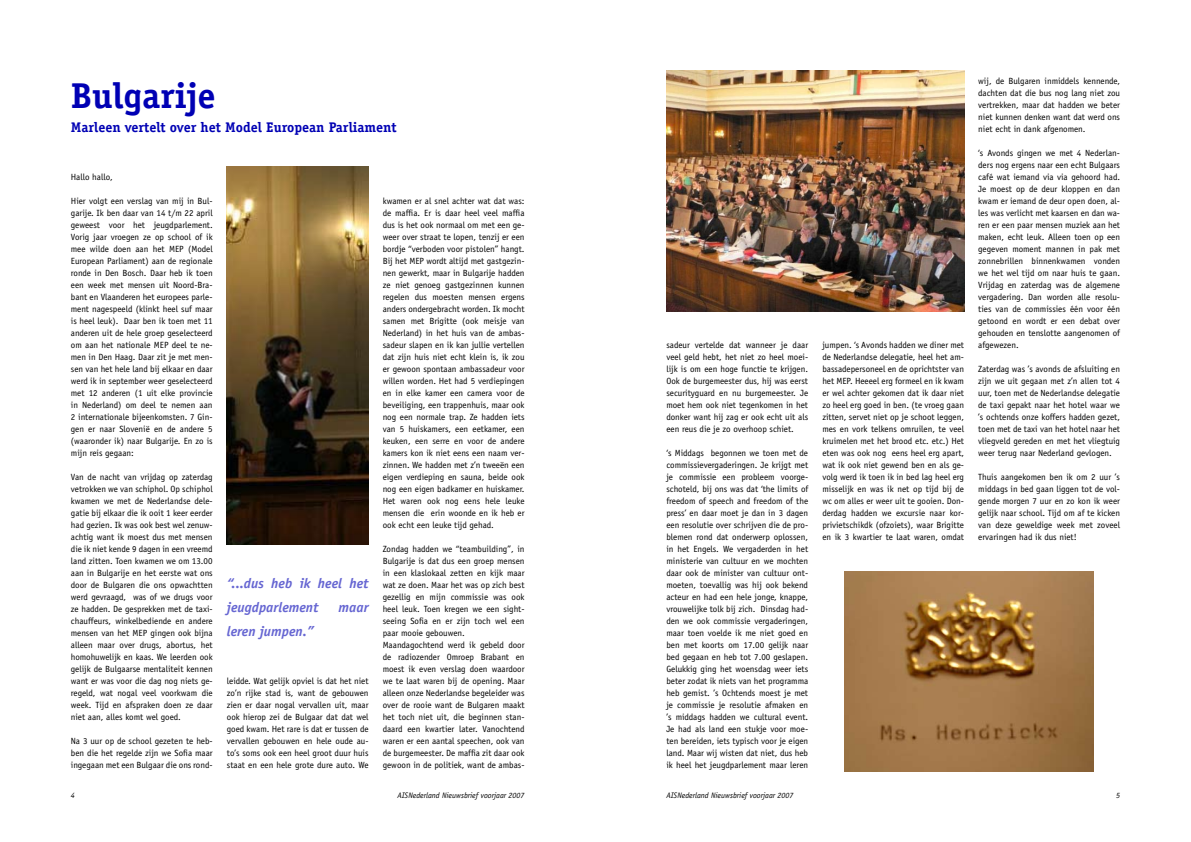
<style>
.page{position:relative;width:1191px;height:842px;background:#fff}
.page>*{position:absolute;margin:0;border:0;box-sizing:border-box;transform-origin:0 0}
.t1{font:700 36px "Officina Serif";color:#0000b4}
.t2{font:italic 700 14px/24px "Officina Sans";color:#6666d2}
.t3{font:700 14px "Officina Serif";color:#0000b4}
.t4{font:9px/12px "Officina Sans";color:#000;text-align:justify}
.t5{font:italic 8px "Officina Sans";color:#000}
</style>
<div class="page">
<img style="left:227px;top:166px;width:142px;height:378px">
<img style="left:666px;top:71px;width:298px;height:240px">
<img style="left:844px;top:572px;width:249px;height:199px">
<h1 class="t1" style="left:71px;top:73px;width:146px">Bulgarije</h1>
<h2 class="t3" style="left:71px;top:119px;width:327px">Marleen vertelt over het Model European Parliament</h2>
<p class="t4" style="left:71px;top:171px;width:43px">Hallo hallo,</p>
<p class="t4" style="left:71px;top:195px;width:143px">Hier volgt een verslag van mij in Bul&shy;garije. Ik ben daar van 14 t/m 22 april geweest voor het jeugdparlement.<br>Vorig jaar vroegen ze op school of ik mee wilde doen aan het MEP (Model European Parliament) aan de regionale ronde in Den Bosch. Daar heb ik toen een week met mensen uit Noord-Bra&shy;bant en Vlaanderen het europees parle&shy;ment nagespeeld (klinkt heel suf maar is heel leuk). Daar ben ik toen met 11 anderen uit de hele groep geselecteerd om aan het nationale MEP deel te ne&shy;men in Den Haag. Daar zit je met men&shy;sen van het hele land bij elkaar en daar werd ik in september weer geselecteerd met 12 anderen (1 uit elke provincie in Nederland) om deel te nemen aan 2 internationale bijeenkomsten. 7 Gin&shy;gen er naar Slovenië en de andere 5 (waaronder ik) naar Bulgarije. En zo is mijn reis gegaan:</p>
<p class="t4" style="left:71px;top:471px;width:143px">Van de nacht van vrijdag op zaterdag vetrokken we van schiphol. Op schiphol kwamen we met de Nederlandse dele&shy;gatie bij elkaar die ik ooit 1 keer eerder had gezien. Ik was ook best wel zenuw&shy;achtig want ik moest dus met mensen die ik niet kende 9 dagen in een vreemd land zitten. Toen kwamen we om 13.00 aan in Bulgarije en het eerste wat ons door de Bulgaren die ons opwachtten werd gevraagd, was of we drugs voor ze hadden. De gesprekken met de taxi&shy;chauffeurs, winkelbediende en andere mensen van het MEP gingen ook bijna alleen maar over drugs, abortus, het homohuwelijk en kaas. We leerden ook gelijk de Bulgaarse mentaliteit kennen want er was voor die dag nog niets ge&shy;regeld, wat nogal veel voorkwam die week. Tijd en afspraken doen ze daar niet aan, alles komt wel goed.</p>
<p class="t4" style="left:71px;top:735px;width:143px">Na 3 uur op de school gezeten te heb&shy;ben die het regelde zijn we Sofia maar ingegaan met een Bulgaar die ons rond-</p>
<p class="t4" style="left:383px;top:195px;width:143px">kwamen er al snel achter wat dat was: de maffia. Er is daar heel veel maffia dus is het ook normaal om met een ge&shy;weer over straat te lopen, tenzij er een bordje “verboden voor pistolen” hangt.<br>Bij het MEP wordt altijd met gastgezin&shy;nen gewerkt, maar in Bulgarije hadden ze niet genoeg gastgezinnen kunnen regelen dus moesten mensen ergens anders ondergebracht worden. Ik mocht samen met Brigitte (ook meisje van Nederland) in het huis van de ambas&shy;sadeur slapen en ik kan jullie vertellen dat zijn huis niet echt klein is, ik zou er gewoon spontaan ambassadeur voor willen worden. Het had 5 verdiepingen en in elke kamer een camera voor de beveiliging, een trappenhuis, maar ook nog een normale trap. Ze hadden iets van 5 huiskamers, een eetkamer, een keuken, een serre en voor de andere kamers kon ik niet eens een naam ver&shy;zinnen. We hadden met z’n tweeën een eigen verdieping en sauna, beide ook nog een eigen badkamer en huiskamer.<br>Het waren ook nog eens hele leuke mensen die erin woonde en ik heb er ook echt een leuke tijd gehad.</p>
<p class="t4" style="left:383px;top:543px;width:143px;text-align:left">Zondag hadden we “teambuilding”, in Bulgarije is dat dus een groep mensen in een klaslokaal zetten en kijk maar wat ze doen. Maar het was op zich best gezellig en mijn commissie was ook heel leuk. Toen kregen we een sight&shy;seeing Sofia en er zijn toch wel een paar mooie gebouwen.<br>Maandagochtend werd ik gebeld door de radiozender Omroep Brabant en moest ik even verslag doen waardoor we te laat waren bij de opening. Maar alleen onze Nederlandse begeleider was over de rooie want de Bulgaren maakt het toch niet uit, die beginnen stan&shy;daard een kwartier later. Vanochtend waren er een aantal speechen, ook van de burgemeester. De maffia zit daar ook gewoon in de politiek, want de ambas-</p>
<h2 class="t2" style="left:227px;top:571px;width:143px">“...dus heb ik heel het jeugdparlement</h2>
<h2 class="t2" style="left:338px;top:595px;width:32px">maar</h2>
<h2 class="t2" style="left:227px;top:619px;width:88px">leren jumpen.”</h2>
<p class="t4" style="left:227px;top:675px;width:143px">leidde. Wat gelijk opviel is dat het niet zo’n rijke stad is, want de gebouwen zien er daar nogal vervallen uit, maar ook hierop zei de Bulgaar dat dat wel goed kwam. Het rare is dat er tussen de vervallen gebouwen en hele oude au&shy;to’s soms ook een heel groot duur huis staat en een hele grote dure auto. We</p>
<p class="t4" style="left:666px;top:339px;width:143px">sadeur vertelde dat wanneer je daar veel geld hebt, het niet zo heel moei&shy;lijk is om een hoge functie te krijgen.<br>Ook de burgemeester dus, hij was eerst securityguard en nu burgemeester. Je moet hem ook niet tegenkomen in het donker want hij zag er ook echt uit als een reus die je zo overhoop schiet.</p>
<p class="t4" style="left:666px;top:447px;width:143px">‘s Middags begonnen we toen met de commissievergaderingen. Je krijgt met je commissie een probleem voorge&shy;schoteld, bij ons was dat ‘the limits of freedom of speech and freedom of the press’ en daar moet je dan in 3 dagen een resolutie over schrijven die de pro&shy;blemen rond dat onderwerp oplossen, in het Engels. We vergaderden in het ministerie van cultuur en we mochten daar ook de minister van cultuur ont&shy;moeten, toevallig was hij ook bekend acteur en had een hele jonge, knappe, vrouwelijke tolk bij zich. Dinsdag had&shy;den we ook commissie vergaderingen, maar toen voelde ik me niet goed en ben met koorts om 17.00 gelijk naar bed gegaan en heb tot 7.00 geslapen.<br>Gelukkig ging het woensdag weer iets beter zodat ik niets van het programma heb gemist. ’s Ochtends moest je met je commissie je resolutie afmaken en ’s middags hadden we cultural event.<br>Je had als land een stukje voor moe&shy;ten bereiden, iets typisch voor je eigen land. Maar wij wisten dat niet, dus heb ik heel het jeugdparlement maar leren</p>
<p class="t5" style="left:397px;top:791px;width:129px">AISNederland Nieuwsbrief voorjaar 2007</p>
<p class="t5" style="left:666px;top:791px;width:129px">AISNederland Nieuwsbrief voorjaar 2007</p>
<p class="t4" style="left:822px;top:339px;width:143px">jumpen. ‘s Avonds hadden we diner met de Nederlandse delegatie, heel het am&shy;bassadepersoneel en de oprichtster van het MEP. Heeeel erg formeel en ik kwam er wel achter gekomen dat ik daar niet zo heel erg goed in ben. (te vroeg gaan zitten, servet niet op je schoot leggen, mes en vork telkens omruilen, te veel kruimelen met het brood etc. etc.) Het eten was ook nog eens heel erg apart, wat ik ook niet gewend ben en als ge&shy;volg werd ik toen ik in bed lag heel erg misselijk en was ik net op tijd bij de wc om alles er weer uit te gooien. Don&shy;derdag hadden we excursie naar kor&shy;privietschikdk (ofzoiets), waar Brigitte en ik 3 kwartier te laat waren, omdat</p>
<p class="t4" style="left:978px;top:75px;width:143px">wij, de Bulgaren inmiddels kennende, dachten dat die bus nog lang niet zou vertrekken, maar dat hadden we beter niet kunnen denken want dat werd ons niet echt in dank afgenomen.</p>
<p class="t4" style="left:978px;top:147px;width:143px">‘s Avonds gingen we met 4 Nederlan&shy;ders nog ergens naar een echt Bulgaars café wat iemand via via gehoord had.<br>Je moest op de deur kloppen en dan kwam er iemand de deur open doen, al&shy;les was verlicht met kaarsen en dan wa&shy;ren er een paar mensen muziek aan het maken, echt leuk. Alleen toen op een gegeven moment mannen in pak met zonnebrillen binnenkwamen vonden we het wel tijd om naar huis te gaan.<br>Vrijdag en zaterdag was de algemene vergadering. Dan worden alle resolu&shy;ties van de commissies één voor één getoond en wordt er een debat over gehouden en tenslotte aangenomen of afgewezen.</p>
<p class="t4" style="left:978px;top:363px;width:143px">Zaterdag was ’s avonds de afsluiting en zijn we uit gegaan met z’n allen tot 4 uur, toen met de Nederlandse delegatie de taxi gepakt naar het hotel waar we ’s ochtends onze koffers hadden gezet, toen met de taxi van het hotel naar het vliegveld gereden en met het vliegtuig weer terug naar Nederland gevlogen.</p>
<p class="t4" style="left:978px;top:471px;width:143px">Thuis aangekomen ben ik om 2 uur ’s middags in bed gaan liggen tot de vol&shy;gende morgen 7 uur en zo kon ik weer gelijk naar school. Tijd om af te kicken van deze geweldige week met zoveel ervaringen had ik dus niet!</p>
</div>
